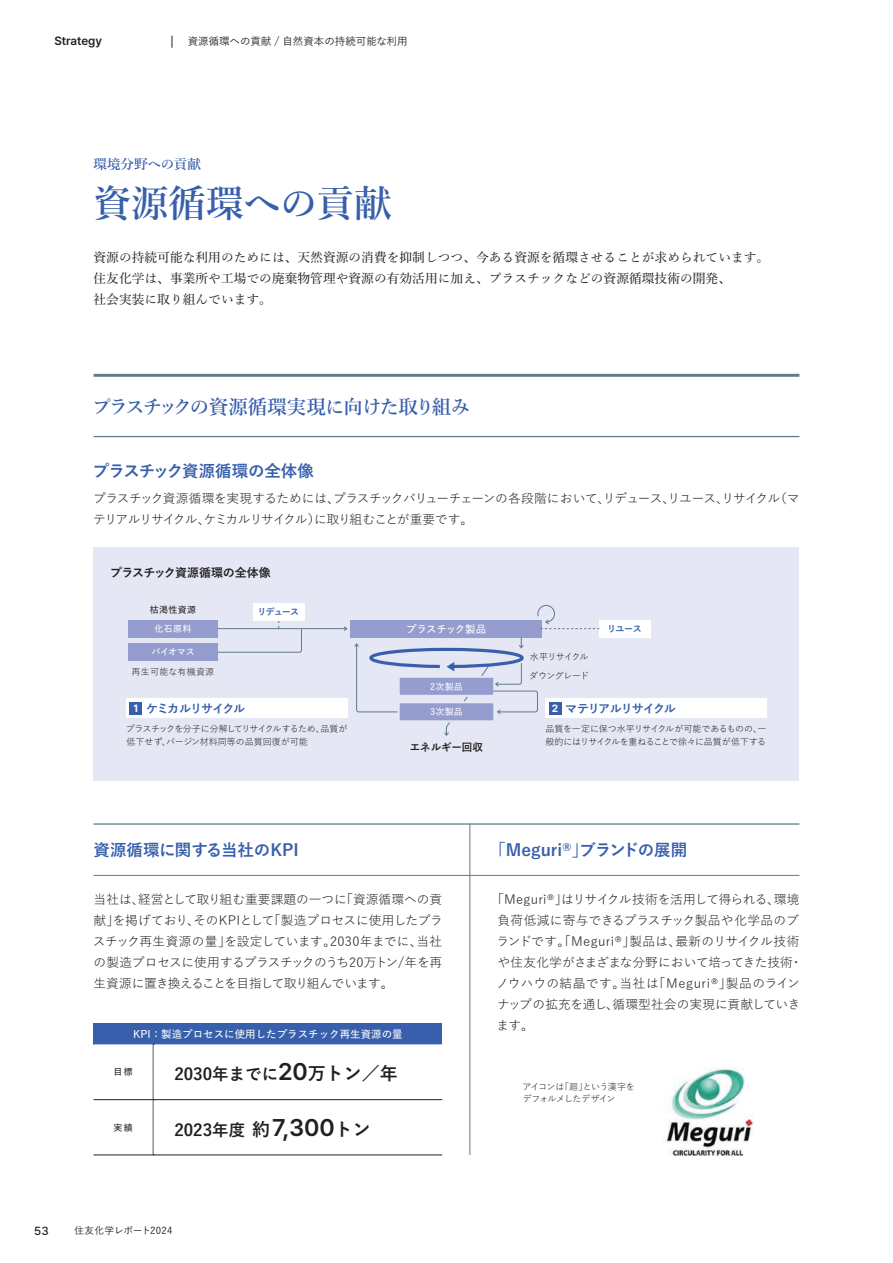
<style>
.page{position:relative;width:893px;height:1263px;background:#fff}
.page>*{position:absolute;margin:0;border:0;box-sizing:border-box;transform-origin:0 0}
.t1{font:600 37.5px "Yu Min";color:#375fac}
.t2{font:600 19.5px "Yu Min";letter-spacing:-.045em;color:#375fac}
.t3{font:700 16.5px "Yu Go Pr 6 N";letter-spacing:-.005em;color:#375fac}
.t4{font:700 16.5px "Yu Go Pr 6 N";color:#231f20}
.t5{font:600 13.5px "Yu Min";color:#375fac}
.t6{font:12.75px/21px "Yu Go Pr 6 N";letter-spacing:.005em;color:#231f20}
.t7{font:12.75px/21px "Yu Go Pr 6 N";letter-spacing:-.03em;color:#231f20;text-align:justify}
.t8{font:500 12.75px/21px "Yu Min";color:#231f20}
.t9{font:12.75px/21px "Yu Go Pr 6 N";letter-spacing:-.06em;color:#231f20}
.t10{font:700 12px "Yu Go Pr 6 N";letter-spacing:-.085em;color:#375fac}
.t11{font:700 12px "Yu Go Pr 6 N";letter-spacing:-.01em;color:#231f20}
.t12{font:600 12px "Pretendard";color:#231f20}
.t13{font:500 11.7px "Pretendard";color:#231f20}
.t14{font:600 10.5px "Yu Go Pr 6 N";color:#fff}
.t15{font:500 10.5px "Yu Go Pr 6 N";color:#231f20}
.t16{font:600 10.5px "Yu Go Pr 6 N";letter-spacing:-.03em;color:#fff}
.t17{font:700 10.5px "Yu Go Pr 6 N";color:#231f20}
.t18{font:500 9.75px "Yu Go Pr 6 N";letter-spacing:.025em;color:#231f20}
.t19{font:9px/13.5px "Yu Go Pr 6 N";letter-spacing:-.03em;color:#231f20}
.t20{font:9px/12px "Yu Go Pr 6 N";letter-spacing:-.075em;color:#231f20}
.t21{font:600 9px "Yu Go Pr 6 N";letter-spacing:.03em;color:#fff}
.t22{font:700 9px "Yu Go Pr 6 N";letter-spacing:-.09em;color:#375fac}
.t23{font:600 9px "Yu Go Pr 6 N";letter-spacing:.03em;color:#231f20}
.t24{font:9px "Yu Go Pr 6 N";letter-spacing:.03em;color:#231f20}
.t25{font:9px "Yu Go Pr 6 N";letter-spacing:-.09em;color:#231f20}
.t26{font:9px "Yu Go Pr 6 N";letter-spacing:-.065em;color:#231f20}
.s1{font-family:"Pretendard";font-size:10.5px;color:#fff}
.s2{font-family:"Pretendard";font-weight:600;font-size:24px}
.s3{font-size:18px}
</style>
<div class="page">
<hr style="left:470px;top:823px;width:1px;height:332px;background:#617989">
<hr style="left:94px;top:374px;width:705px;height:3px;background:#617989">
<hr style="left:94px;top:436px;width:705px;height:1px;background:#617989">
<div style="left:94px;top:547px;width:705px;height:234px;background:#e5e7f4"></div>
<div style="left:351px;top:620px;width:191px;height:17px;background:#949dce"></div>
<div style="left:599px;top:620px;width:51px;height:17px;background:#fff"></div>
<div style="left:128px;top:620px;width:90px;height:17px;background:#949dce"></div>
<div style="left:128px;top:643px;width:90px;height:17px;background:#949dce"></div>
<div style="left:126px;top:698px;width:221px;height:20px;background:#fff"></div>
<div style="left:130px;top:702px;width:12px;height:12px;background:#375fac"></div>
<div style="left:545px;top:698px;width:222px;height:20px;background:#fff"></div>
<div style="left:549px;top:702px;width:12px;height:12px;background:#375fac"></div>
<svg style="left:217px;top:620px;width:85px;height:33px"></svg>
<div style="left:253px;top:603px;width:51px;height:17px;background:#fff"></div>
<svg style="left:537px;top:605px;width:62px;height:24px"></svg>
<svg style="left:354px;top:637px;width:184px;height:99px"></svg>
<hr style="left:218px;top:628px;width:129px;height:1px;background:#617989">
<svg style="left:343px;top:626px;width:4px;height:5px"></svg>
<hr style="left:94px;top:823px;width:705px;height:2px;background:#617989">
<hr style="left:94px;top:875px;width:705px;height:1px;background:#617989">
<img style="left:665px;top:1067px;width:89px;height:88px">
<div style="left:94px;top:1023px;width:348px;height:21px;background:#375fac"></div>
<hr style="left:94px;top:1155px;width:59px;height:1px;background:#231f20">
<hr style="left:153px;top:1155px;width:289px;height:1px;background:#231f20">
<svg style="left:94px;top:1044px;width:348px;height:111px"></svg>
<svg style="left:172px;top:36px;width:1px;height:12px"></svg>
<p class="t12" style="left:54px;top:32px;width:49px">Strategy</p>
<p class="t15" style="left:188px;top:31px;width:221px">資源循環への貢献 / 自然資本の持続可能な利用</p>
<p class="t5" style="left:94px;top:157px;width:109px">環境分野への貢献</p>
<h1 class="t1" style="left:94px;top:182px;width:300px">資源循環への貢献</h1>
<p class="t8" style="left:94px;top:246px;width:677px">資源の持続可能な利用のためには、天然資源の消費を抑制しつつ、今ある資源を循環させることが求められています。住友化学は、事業所や工場での廃棄物管理や資源の有効活用に加え、プラスチックなどの資源循環技術の開発、<br>社会実装に取り組んでいます。</p>
<h2 class="t2" style="left:92px;top:396px;width:380px">プラスチックの資源循環実現に向けた取り組み</h2>
<p class="t3" style="left:93px;top:462px;width:223px">プラスチック資源循環の全体像</p>
<p class="t9" style="left:93px;top:486px;width:708px">プラスチック資源循環を実現するためには、プラスチックバリューチェーンの各段階において、リデュース、リユース、リサイクル（マテリアルリサイクル、ケミカルリサイクル）に取り組むことが重要です。</p>
<p class="t11" style="left:110px;top:566px;width:162px">プラスチック資源循環の全体像</p>
<p class="t23" style="left:150px;top:601px;width:48px">枯渇性資源</p>
<p class="t22" style="left:258px;top:607px;width:43px">リデュース</p>
<p class="t21" style="left:155px;top:620px;width:38px">化石原料</p>
<p class="t21" style="left:151px;top:644px;width:45px">バイオマス</p>
<p class="t16" style="left:406px;top:619px;width:82px">プラスチック製品</p>
<p class="t22" style="left:607px;top:624px;width:36px">リユース</p>
<p class="t25" style="left:530px;top:649px;width:60px">水平リサイクル</p>
<p class="t24" style="left:132px;top:663px;width:84px">再生可能な有機資源</p>
<p class="t26" style="left:529px;top:667px;width:61px">ダウングレード</p>
<p class="t21" style="left:430px;top:678px;width:34px">2次製品</p>
<p class="t10" style="left:133px;top:701px;width:113px"><span class="s1">1</span> ケミカルリサイクル</p>
<p class="t21" style="left:430px;top:703px;width:34px">3次製品</p>
<p class="t10" style="left:552px;top:701px;width:126px"><span class="s1">2</span> マテリアルリサイクル</p>
<p class="t19" style="left:545px;top:721px;width:223px">品質を一定に保つ水平リサイクルが可能であるものの、一般的にはリサイクルを重ねることで徐々に品質が低下する</p>
<p class="t19" style="left:126px;top:721px;width:223px">プラスチックを分子に分解してリサイクルするため、品質が低下せず、バージン材料同等の品質回復が可能</p>
<p class="t17" style="left:410px;top:741px;width:75px">エネルギー回収</p>
<p class="t3" style="left:94px;top:841px;width:207px">資源循環に関する当社のKPI</p>
<p class="t7" style="left:93px;top:887px;width:352px">当社は、経営として取り組む重要課題の一つに「資源循環への貢献」を掲げており、そのKPIとして「製造プロセスに使用したプラスチック再生資源の量」を設定しています。2030年までに、当社の製造プロセスに使用するプラスチックのうち20万トン/年を再生資源に置き換えることを目指して取り組んでいます。</p>
<p class="t14" style="left:133px;top:1024px;width:271px">KPI：製造プロセスに使用したプラスチック再生資源の量</p>
<p class="t23" style="left:114px;top:1064px;width:21px">目標</p>
<p class="t4" style="left:174px;top:1065px;width:225px">2030年までに<span class="s2">20</span><span class="s3">万トン／年</span></p>
<p class="t23" style="left:114px;top:1119px;width:21px">実績</p>
<p class="t4" style="left:174px;top:1120px;width:198px">2023年度<span class="s3">約</span><span class="s2">7,300</span><span class="s3">トン</span></p>
<p class="t13" style="left:34px;top:1222px;width:16px">53</p>
<p class="t18" style="left:75px;top:1221px;width:99px">住友化学レポート2024</p>
<p class="t3" style="left:489px;top:841px;width:200px">「Meguri®」ブランドの展開</p>
<p class="t6" style="left:496px;top:887px;width:308px;text-indent:-5px">「Meguri®」はリサイクル技術を活用して得られる、環境負荷低減に寄与できるプラスチック製品や化学品のブランドです。「Meguri®」製品は、最新のリサイクル技術や住友化学がさまざまな分野において培ってきた技術・ノウハウの結晶です。当社は「Meguri®」製品のラインナップの拡充を通し、循環型社会の実現に貢献していきます。</p>
<p class="t20" style="left:522px;top:1079px;width:114px">アイコンは「廻」という漢字をデフォルメしたデザイン</p>
</div>
